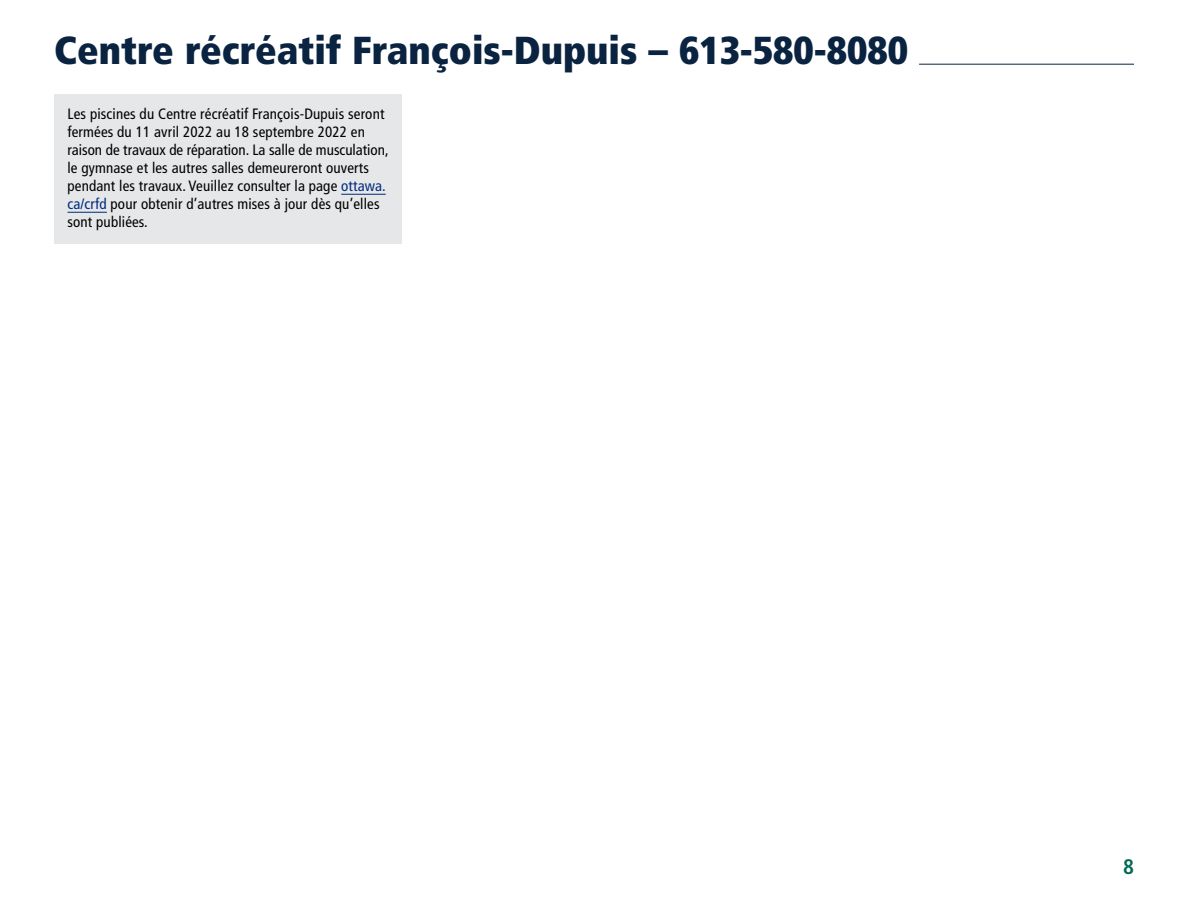
<style>
.page{position:relative;width:1188px;height:918px;background:#fff}
.page>*{position:absolute;margin:0;border:0;box-sizing:border-box;transform-origin:0 0}
.t1{font:900 condensed 39px "Frutiger LT Std";color:#092340}
.t2{font:700 condensed 21px "Frutiger LT Std";color:#006953}
.t3{font:condensed 15px/18px "Frutiger LT Std";letter-spacing:.01em;color:#000}
.s1{color:#002b7f}
</style>
<div class="page">
<div style="left:54px;top:94px;width:348px;height:150px;background:#e6e7e8"></div>
<hr style="left:341px;top:194px;width:45px;height:1px;background:#002b7f">
<hr style="left:68px;top:212px;width:39px;height:1px;background:#002b7f">
<hr style="left:919px;top:64px;width:215px;height:1px;background:#092340">
<h1 class="t1" style="left:54px;top:26px;width:855px">Centre récréatif François-Dupuis – 613-580-8080</h1>
<p class="t3" style="left:68px;top:105px;width:323px">Les piscines du Centre récréatif François-Dupuis seront fermées du 11 avril 2022 au 18 septembre 2022 en raison de travaux de réparation. La salle de musculation, le gymnase et les autres salles demeureront ouverts pendant les travaux. Veuillez consulter la page <span class="s1">ottawa. ca/crfd</span> pour obtenir d’autres mises à jour dès qu’elles sont publiées.</p>
<h2 class="t2" style="left:1123px;top:854px;width:12px">8</h2>
</div>
